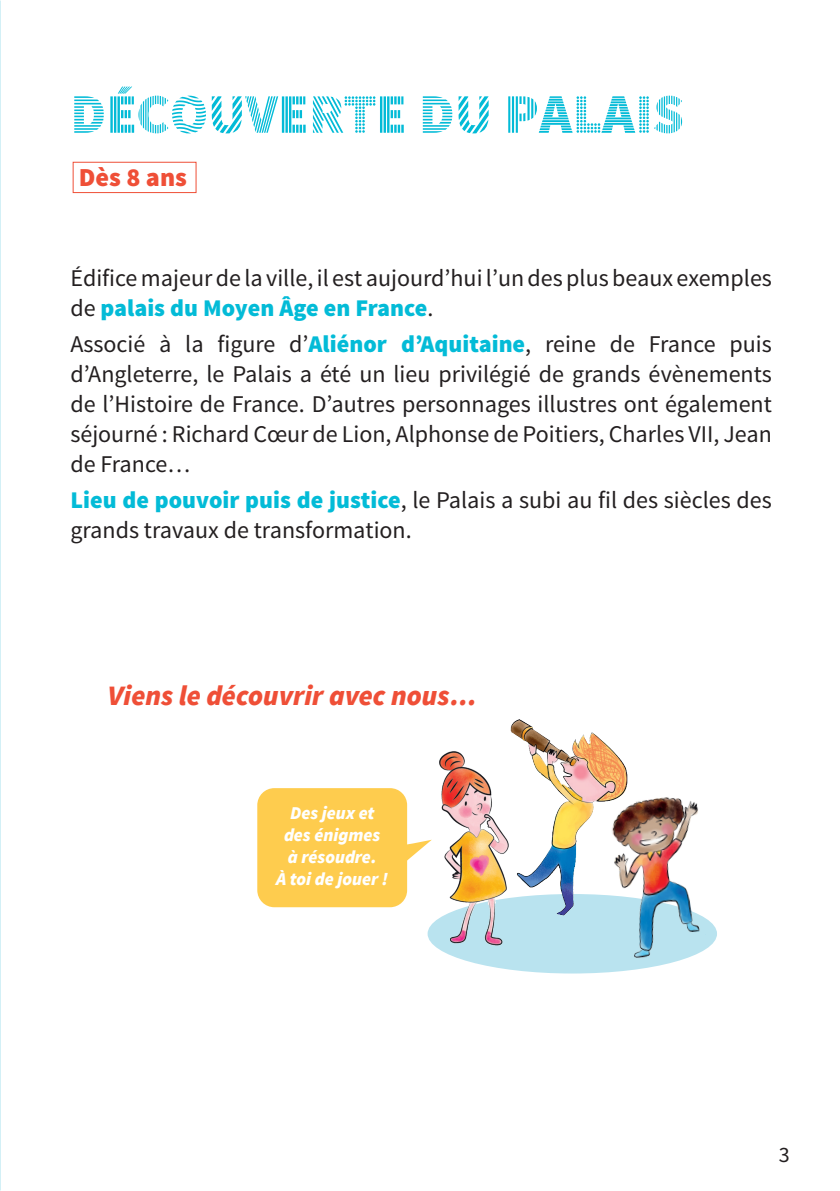
<style>
.page{position:relative;width:840px;height:1191px;background:#fff}
.page>*{position:absolute;margin:0;border:0;box-sizing:border-box;transform-origin:0 0}
.t1{font:56px "Source Sans Pro DISPLAY";color:#03bbd7}
.t2{font:italic 900 28px "Source Sans Pro";color:#ef4f37}
.t3{font:900 26px "Source Sans Pro";color:#ef4f37}
.t4{font:24px/30px "Source Sans Pro";color:#231f20}
.t5{font:22px "Source Sans Pro";color:#231f20}
.t6{font:italic 900 18px "Source Sans Pro";color:#fff}
.s1{font-weight:900;color:#03bbd7}
</style>
<div class="page">
<div style="left:427px;top:894px;width:289px;height:79px;background:#b9e3ef;border-radius:50%"></div>
<img style="left:0;top:441px;width:1px;height:23px">
<div style="left:73px;top:162px;width:123px;height:31px;border:1px solid #ef4f37"></div>
<img style="left:427px;top:751px;width:104px;height:221px">
<img style="left:498px;top:719px;width:114px;height:219px">
<div style="left:257px;top:788px;width:150px;height:119px;background:#fecc4e;border-radius:17px"></div>
<svg style="left:407px;top:839px;width:24px;height:27px"></svg>
<img style="left:586px;top:750px;width:131px;height:224px">
<p class="t1" style="left:70px;top:85px;width:615px">DÉCOUVERTE DU PALAIS</p>
<p class="t3" style="left:79px;top:160px;width:110px">Dès 8 ans</p>
<p class="t4" style="left:70px;top:264px;width:702px">Édifice majeur de la ville, il est aujourd’hui l’un des plus beaux exemples de <span class="s1">palais du Moyen Âge en France</span>.</p>
<p class="t4" style="left:70px;top:329px;width:702px;text-align:justify">Associé à la figure d’<span class="s1">Aliénor d’Aquitaine</span>, reine de France puis d’Angleterre, le Palais a été un lieu privilégié de grands évènements de l’Histoire de France. D’autres personnages illustres ont également séjourné : Richard Cœur de Lion, Alphonse de Poitiers, Charles VII, Jean de France…</p>
<p class="t4" style="left:70px;top:485px;width:702px"><span class="s1">Lieu de pouvoir puis de justice</span>, le Palais a subi au fil des siècles des grands travaux de transformation.</p>
<p class="t2" style="left:107px;top:677px;width:371px">Viens le découvrir avec nous…</p>
<p class="t6" style="left:290px;top:801px;width:86px">Des jeux et</p>
<p class="t6" style="left:284px;top:823px;width:98px">des énigmes</p>
<p class="t6" style="left:288px;top:845px;width:90px">à résoudre.</p>
<p class="t6" style="left:276px;top:867px;width:113px">À toi de jouer !</p>
<p class="t5" style="left:778px;top:1141px;width:12px">3</p>
</div>
